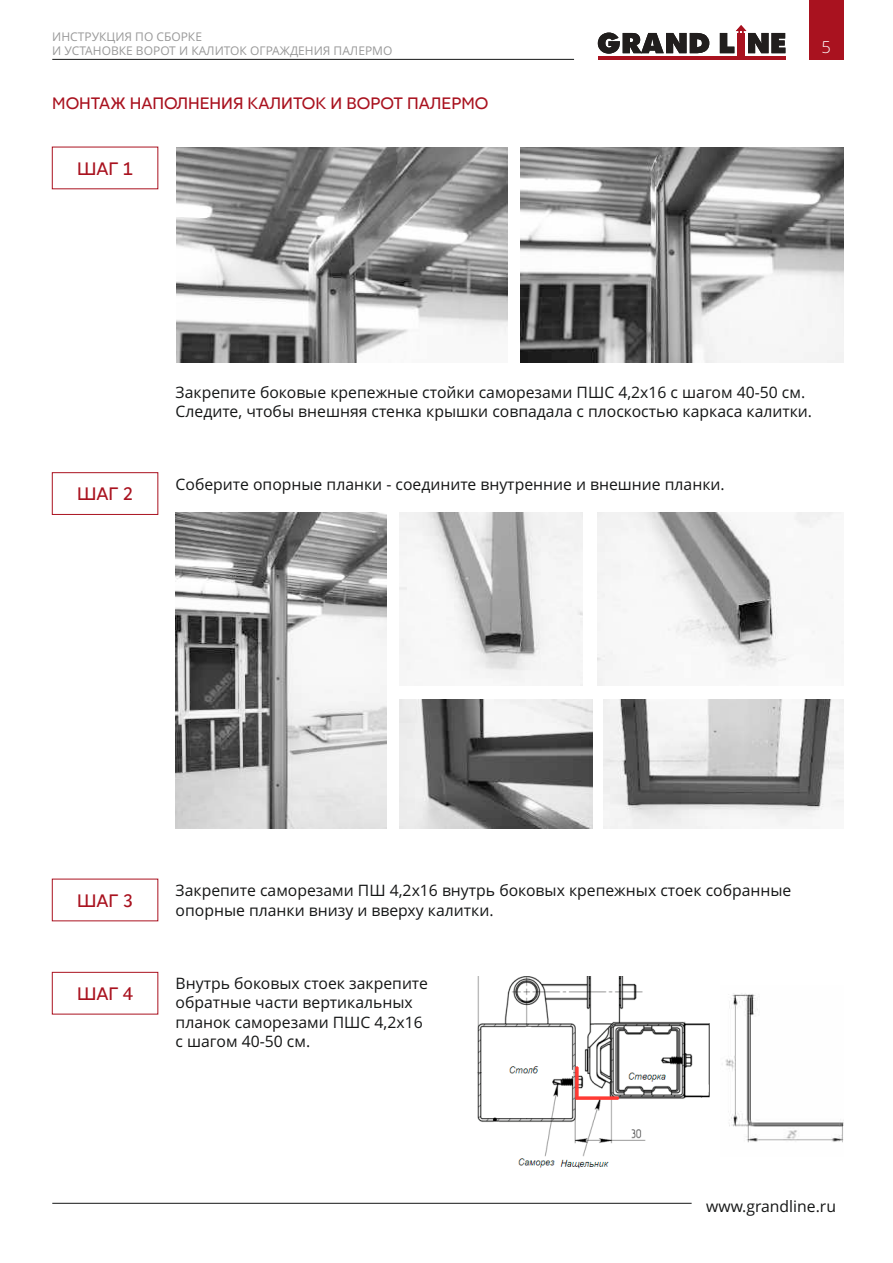
<style>
.page{position:relative;width:893px;height:1263px;background:#fff}
.page>*{position:absolute;margin:0;border:0;box-sizing:border-box;transform-origin:0 0}
.t1{font:18px "Red Ring";color:#a9121f}
.t2{font:16.5px "Red Ring";color:#a9121f}
.t3{font:300 16.5px "Open Sans";color:#fff}
.t4{font:15.75px/19.4px "Open Sans";color:#151616}
.t5{font:12px/14.4px "Open Sans";color:#999}
</style>
<div class="page">
<hr style="left:52px;top:1203px;width:640px;height:1px;background:#151616">
<div style="left:809px;top:0;width:34px;height:60px;background:#a9121f"></div>
<hr style="left:52px;top:59px;width:522px;height:1px;background:#151616">
<div style="left:737px;top:33px;width:8px;height:25px;background:#a9121f"></div>
<hr style="left:598px;top:56px;width:187px;height:4px;background:#a9121f">
<svg style="left:598px;top:33px;width:111px;height:21px"></svg>
<svg style="left:720px;top:25px;width:65px;height:28px"></svg>
<img style="left:176px;top:147px;width:331px;height:215px">
<img style="left:520px;top:147px;width:323px;height:215px">
<div style="left:52px;top:472px;width:106px;height:43px;border:1px solid #aa1220"></div>
<img style="left:399px;top:512px;width:183px;height:173px">
<img style="left:597px;top:512px;width:244px;height:173px">
<img style="left:399px;top:700px;width:193px;height:128px">
<img style="left:603px;top:700px;width:240px;height:128px">
<img style="left:176px;top:512px;width:210px;height:316px">
<div style="left:52px;top:972px;width:106px;height:42px;border:1px solid #aa1220"></div>
<img style="left:477px;top:976px;width:233px;height:193px">
<img style="left:725px;top:993px;width:118px;height:150px">
<p class="t5" style="left:52px;top:30px;width:342px">ИНСТРУКЦИЯ ПО СБОРКЕ<br>И УСТАНОВКЕ ВОРОТ И КАЛИТОК ОГРАЖДЕНИЯ ПАЛЕРМО</p>
<p class="t2" style="left:52px;top:97px;width:438px">МОНТАЖ НАПОЛНЕНИЯ КАЛИТОК И ВОРОТ ПАЛЕРМО</p>
<p class="t1" style="left:77px;top:161px;width:58px">ШАГ 1</p>
<p class="t3" style="left:821px;top:41px;width:11px">5</p>
<p class="t1" style="left:77px;top:487px;width:58px">ШАГ 2</p>
<p class="t4" style="left:176px;top:384px;width:638px">Закрепите боковые крепежные стойки саморезами ПШС 4,2х16 с шагом 40-50 см.<br>Следите, чтобы внешняя стенка крышки совпадала с плоскостью каркаса калитки.</p>
<p class="t4" style="left:176px;top:476px;width:551px">Соберите опорные планки - соедините внутренние и внешние планки.</p>
<p class="t1" style="left:77px;top:893px;width:58px">ШАГ 3</p>
<p class="t4" style="left:176px;top:883px;width:617px">Закрепите саморезами ПШ 4,2х16 внутрь боковых крепежных стоек собранные опорные планки внизу и вверху калитки.</p>
<p class="t1" style="left:77px;top:986px;width:58px">ШАГ 4</p>
<p class="t4" style="left:176px;top:975px;width:254px">Внутрь боковых стоек закрепите обратные части вертикальных планок саморезами ПШС 4,2х16 с шагом 40-50 см.</p>
<p class="t4" style="left:706px;top:1198px;width:131px">www.grandline.ru</p>
</div>
